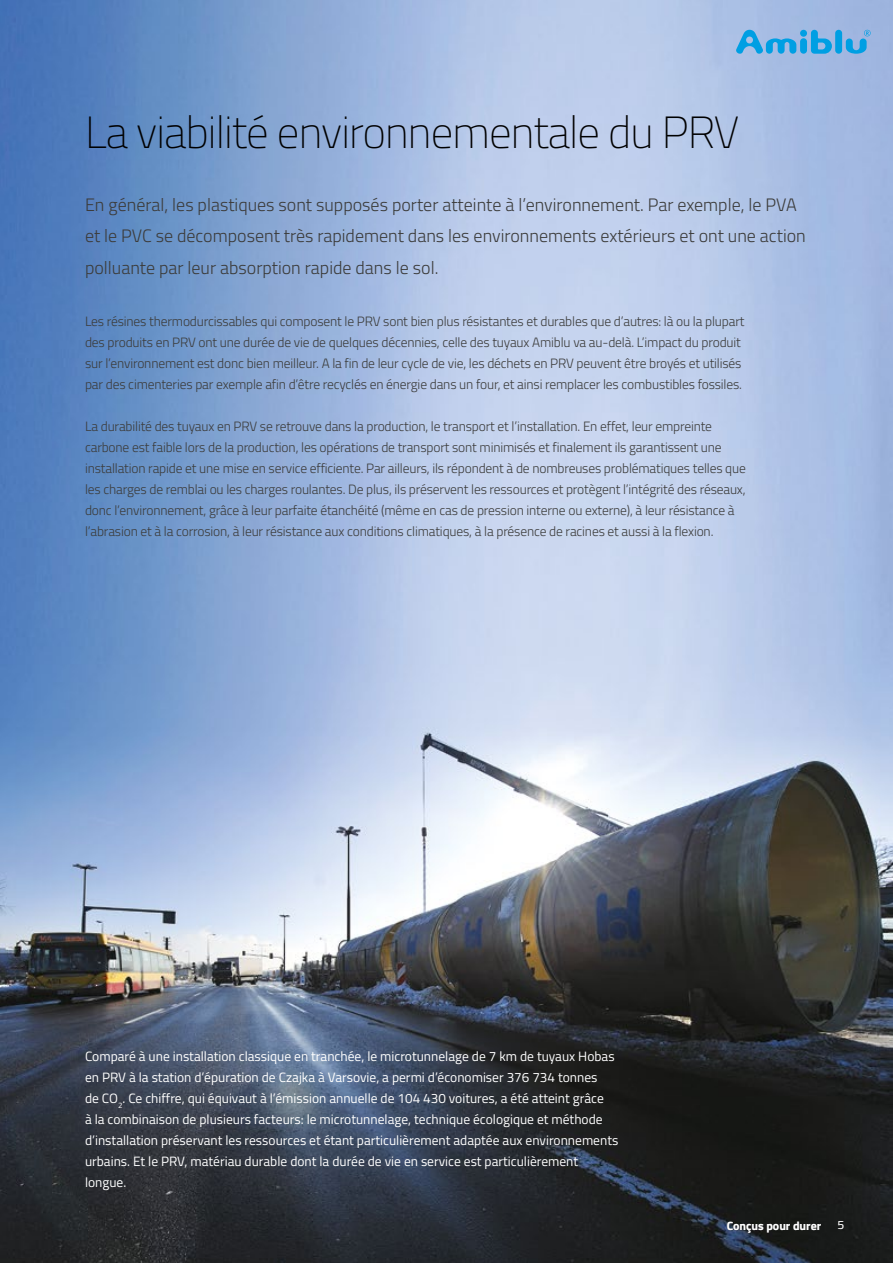
<style>
.page{position:relative;width:893px;height:1263px;background:#fff}
.page>*{position:absolute;margin:0;border:0;box-sizing:border-box;transform-origin:0 0}
.t1{font:200 45px "Titillium Web";letter-spacing:-.02em;color:#000}
.t2{font:300 18px/31.5px "Titillium Web";color:#3c3c3b}
.t3{font:300 13.5px/21px "Titillium Web";letter-spacing:-.01em;color:#3c3c3b}
.t4{font:13.5px/21px "Titillium Web";color:#fff}
.t5{font:700 12px "Titillium Web";color:#fff}
.t6{font:12px "Titillium Web";color:#fff}
</style>
<div class="page">
<img style="left:0;top:0;width:893px;height:1263px">
<div style="left:835px;top:30px;width:7px;height:24px;background:#009fe3;border-radius:3px"></div>
<div style="left:800px;top:30px;width:7px;height:7px;background:#009fe3;border-radius:50%"></div>
<div style="left:800px;top:38px;width:7px;height:16px;background:#009fe3;border-radius:3px"></div>
<svg style="left:811px;top:30px;width:21px;height:24px"></svg>
<svg style="left:736px;top:30px;width:60px;height:24px"></svg>
<svg style="left:846px;top:30px;width:25px;height:24px"></svg>
<h1 class="t1" style="left:85px;top:100px;width:656px">La viabilité environnementale du PRV</h1>
<p class="t2" style="left:85px;top:188px;width:722px">En général, les plastiques sont supposés porter atteinte à l’environnement. Par exemple, le PVA et le PVC se décomposent très rapidement dans les environnements extérieurs et ont une action polluante par leur absorption rapide dans le sol.</p>
<p class="t3" style="left:85px;top:310px;width:661px">Les résines thermodurcissables qui composent le PRV sont bien plus résistantes et durables que d’autres: là ou la plupart des produits en PRV ont une durée de vie de quelques décennies, celle des tuyaux Amiblu va au-delà. L’impact du produit sur l’environnement est donc bien meilleur. A la fin de leur cycle de vie, les déchets en PRV peuvent être broyés et utilisés par des cimenteries par exemple afin d’être recyclés en énergie dans un four, et ainsi remplacer les combustibles fossiles.</p>
<p class="t3" style="left:85px;top:415px;width:662px">La durabilité des tuyaux en PRV se retrouve dans la production, le transport et l’installation. En effet, leur empreinte carbone est faible lors de la production, les opérations de transport sont minimisés et finalement ils garantissent une installation rapide et une mise en service efficiente. Par ailleurs, ils répondent à de nombreuses problématiques telles que les charges de remblai ou les charges roulantes. De plus, ils préservent les ressources et protègent l’intégrité des réseaux, donc l’environnement, grâce à leur parfaite étanchéité (même en cas de pression interne ou externe), à leur résistance à l’abrasion et à la corrosion, à leur résistance aux conditions climatiques, à la présence de racines et aussi à la flexion.</p>
<p class="t4" style="left:85px;top:1045px;width:535px">Comparé à une installation classique en tranchée, le microtunnelage de 7 km de tuyaux Hobas en PRV à la station d’épuration de Czajka à Varsovie, a permi d’économiser 376 734 tonnes<br>de CO <sub>2</sub>. Ce chiffre, qui équivaut à l’émission annuelle de 104 430 voitures, a été atteint grâce<br>à la combinaison de plusieurs facteurs: le microtunnelage, technique écologique et méthode d’installation préservant les ressources et étant particulièrement adaptée aux environnements urbains. Et le PRV, matériau durable dont la durée de vie en service est particulièrement longue.</p>
<p class="t5" style="left:727px;top:1216px;width:96px">Conçus pour durer</p>
<p class="t6" style="left:837px;top:1216px;width:8px">5</p>
</div>
